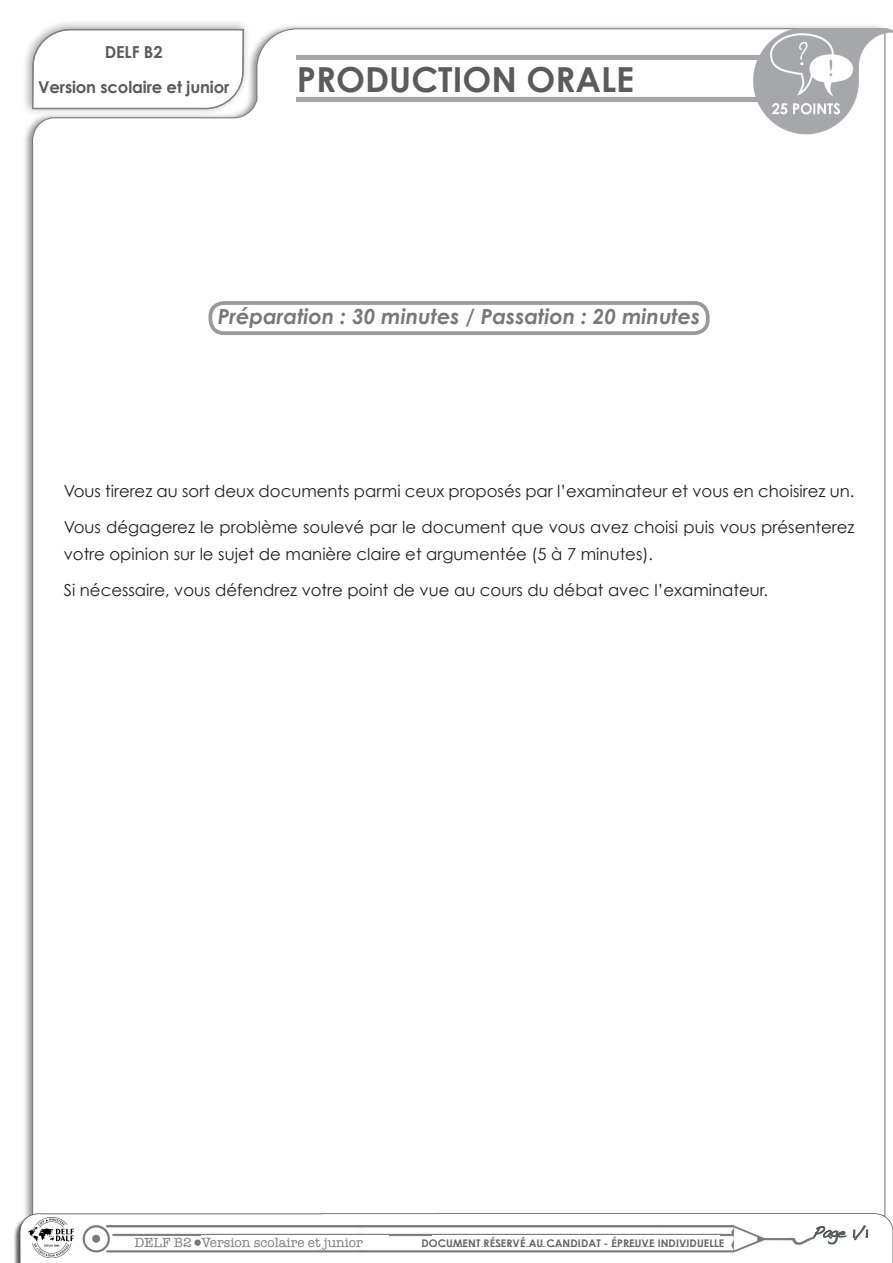
<style>
.page{position:relative;width:893px;height:1263px;background:#fff}
.page>*{position:absolute;margin:0;border:0;box-sizing:border-box;transform-origin:0 0}
.t1{font:700 34.5px "Century Gothic";color:#5b5b5e}
.t2{font:italic 700 20.85px "Century Gothic";color:#77787b}
.t3{font:16.5px/27px "Century Gothic";color:#231f20}
.t4{font:700 16.5px "Century Gothic";letter-spacing:-.01em;color:#5b5b5e}
.t5{font:16.5px "Handwriting Dakota";color:#525a5c}
.t6{font:13.5px "American Typewriter";color:#797b7e}
.t7{font:700 10.5px "Century Gothic";letter-spacing:.01em;color:#656568}
</style>
<div class="page">
<img style="left:14px;top:25px;width:879px;height:1238px">
<div style="left:22px;top:1216px;width:58px;height:45px;background:#fff;border-radius:50%"></div>
<img style="left:28px;top:1217px;width:45px;height:41px">
<div style="left:432px;top:1235px;width:288px;height:11px;background:#fff"></div>
<div style="left:135px;top:1236px;width:59px;height:12px;background:#fff"></div>
<div style="left:201px;top:1235px;width:187px;height:14px;background:#fff"></div>
<img style="left:297px;top:25px;width:596px;height:128px">
<svg style="left:813px;top:1226px;width:33px;height:18px"></svg>
<svg style="left:853px;top:1221px;width:15px;height:19px"></svg>
<div style="left:208px;top:301px;width:502px;height:34px;border:4px solid #97999c;border-radius:13px"></div>
<div style="left:22px;top:19px;width:228px;height:97px;background:#231f20;opacity:.39"></div>
<svg style="left:31px;top:28px;width:214px;height:82px"></svg>
<p class="t4" style="left:105px;top:42px;width:59px">DELF B2</p>
<p class="t4" style="left:38px;top:76px;width:193px">Version scolaire et junior</p>
<p class="t1" style="left:297px;top:58px;width:339px">PRODUCTION ORALE</p>
<p class="t2" style="left:218px;top:303px;width:484px">Préparation : 30 minutes / Passation : 20 minutes</p>
<p class="t3" style="left:64px;top:477px;width:792px">Vous tirerez au sort deux documents parmi ceux proposés par l’examinateur et vous en choisirez un.</p>
<p class="t3" style="left:64px;top:513px;width:792px">Vous dégagerez le problème soulevé par le document que vous avez choisi puis vous présenterez votre opinion sur le sujet de manière claire et argumentée (5 à 7 minutes).</p>
<p class="t3" style="left:64px;top:576px;width:706px">Si nécessaire, vous défendrez votre point de vue au cours du débat avec l’examinateur.</p>
<p class="t6" style="left:135px;top:1232px;width:230px">DELF B2 Version scolaire et junior</p>
<p class="t7" style="left:421px;top:1236px;width:304px">DOCUMENT RÉSERVÉ AU CANDIDAT - ÉPREUVE INDIVIDUELLE</p>
<p class="t5" style="left:813px;top:1222px;width:57px">Page 1/1</p>
</div>
